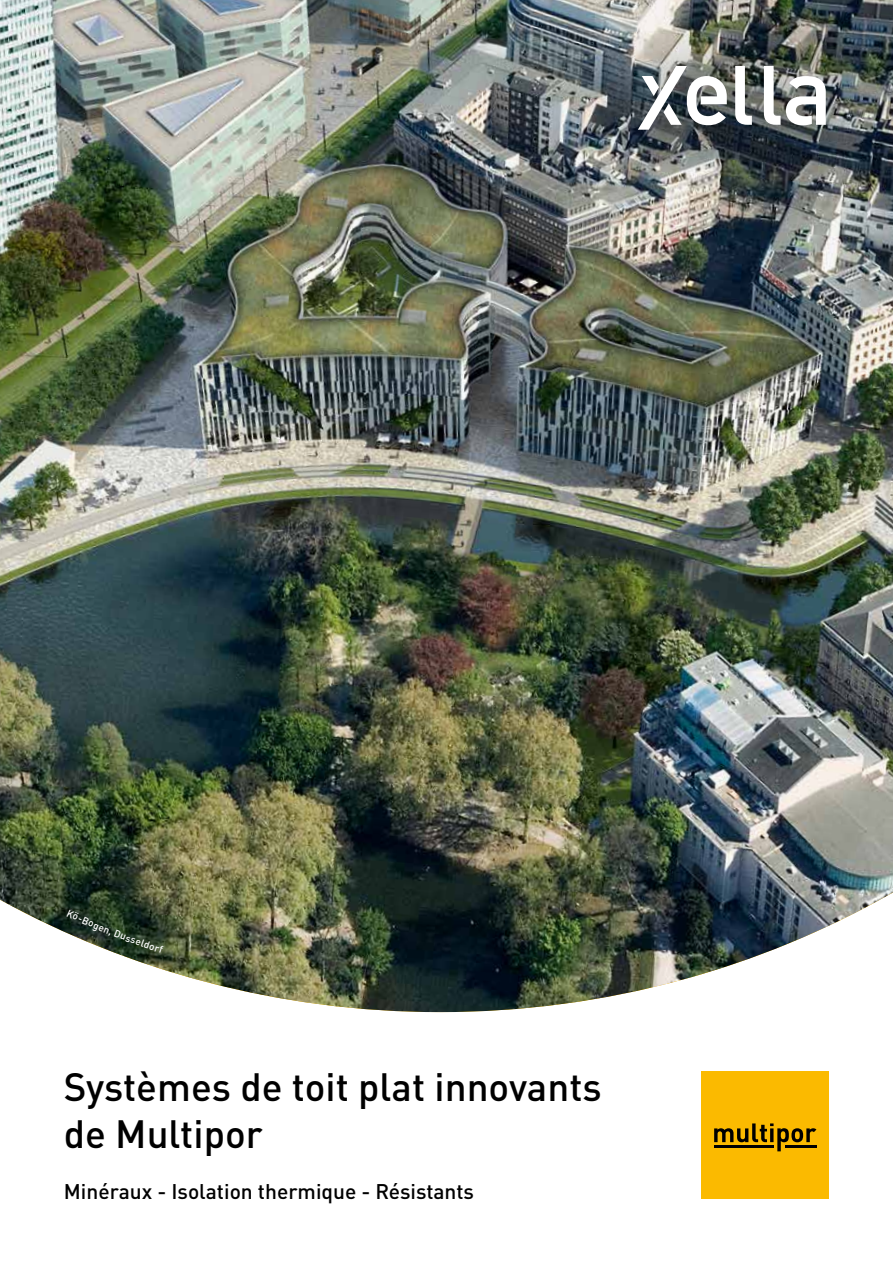
<style>
.page{position:relative;width:893px;height:1263px;background:#fff}
.page>*{position:absolute;margin:0;border:0;box-sizing:border-box;transform-origin:0 0}
.t1{font:500 39px/46.8px "DIN Pro";color:#000}
.t2{font:500 21px "DIN Pro";color:#000}
.t3{font:500 10.2px "DIN Pro";color:#fff}
</style>
<div class="page">
<img style="left:0;top:0;width:893px;height:1012px">
<div style="left:702px;top:1071px;width:127px;height:128px;background:#fbba00"></div>
<svg style="left:714px;top:1123px;width:102px;height:28px"></svg>
<hr style="left:714px;top:1145px;width:59px;height:3px;background:#000">
<hr style="left:785px;top:1145px;width:31px;height:3px;background:#000">
<div style="left:584px;top:32px;width:302px;height:139px;background:#000;opacity:.75"></div>
<svg style="left:638px;top:66px;width:91px;height:64px"></svg>
<svg style="left:735px;top:66px;width:19px;height:59px"></svg>
<svg style="left:764px;top:66px;width:64px;height:59px"></svg>
<svg style="left:88px;top:921px;width:76px;height:32px;background:#314330"></svg>
<p class="t3" style="left:70px;top:905px;width:25px;rotate:24deg">Kö-B</p>
<h1 class="t1" style="left:64px;top:1061px;width:539px">Systèmes de toit plat innovants de Multipor</h1>
<p class="t2" style="left:64px;top:1175px;width:412px">Minéraux - Isolation thermique - Résistants</p>
</div>
